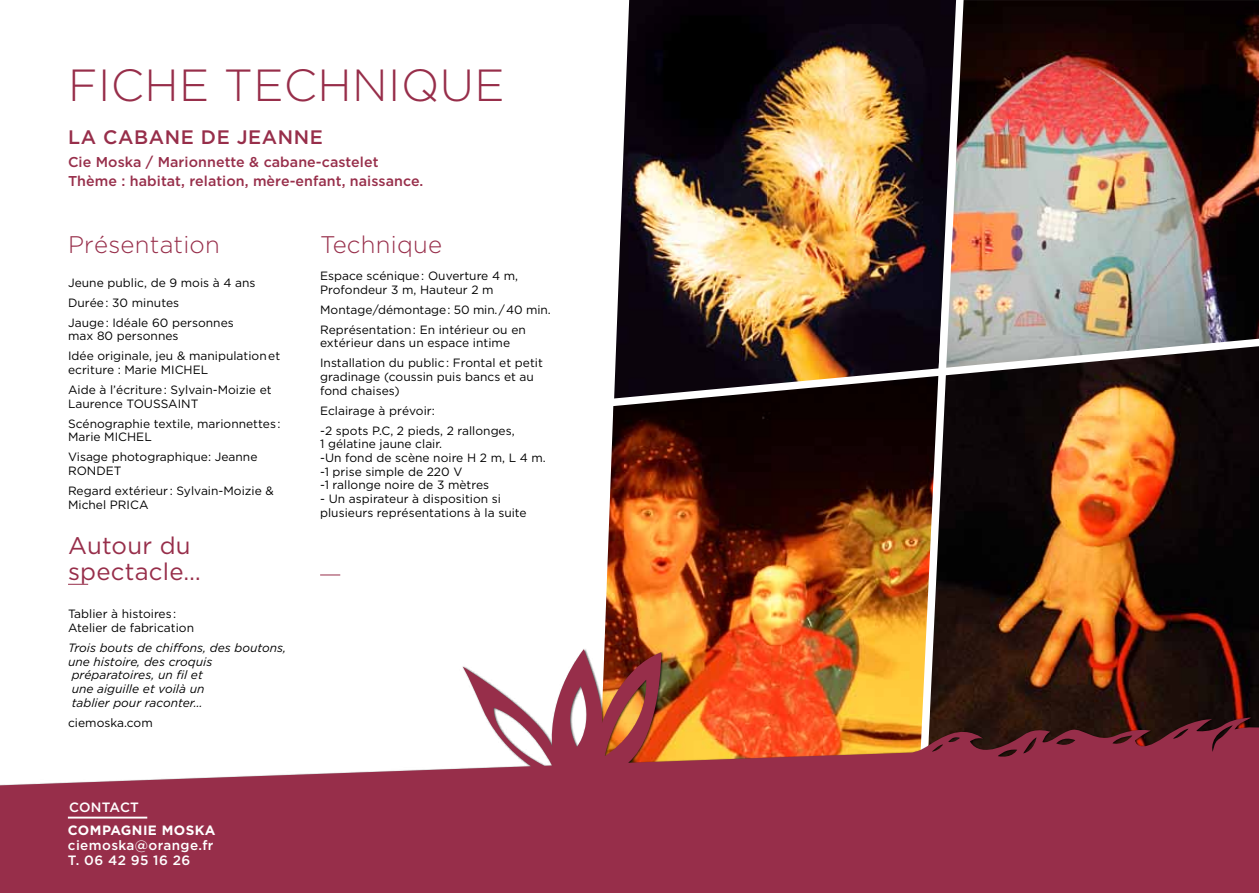
<style>
.page{position:relative;width:1259px;height:893px;background:#fff}
.page>*{position:absolute;margin:0;border:0;box-sizing:border-box;transform-origin:0 0}
.t1{font:300 45px "Gotham HTF";letter-spacing:.01em;color:#972e4a}
.t2{font:300 24px "Gotham HTF";letter-spacing:.01em;color:#972e4a}
.t3{font:24px/25.5px "Gotham HTF";letter-spacing:.01em;color:#972e4a}
.t4{font:500 19.5px "Gotham HTF";color:#972e4a}
.t5{font:500 14.25px/18.8px "Gotham HTF";letter-spacing:.005em;color:#972e4a}
.t6{font:500 13.5px/15px "Gotham HTF";letter-spacing:.03em;color:#fff}
.t7{font:700 13.5px "Gotham HTF";letter-spacing:.03em;color:#fff}
.t8{font:500 13.5px "Gotham HTF";letter-spacing:.01em;color:#fff}
.t9{font:12px/20.1px "Gotham HTF";color:#000}
.t10{font:italic 12px "Gotham HTF";color:#000}
</style>
<div class="page">
<img style="left:617px;top:0;width:296px;height:306px">
<img style="left:975px;top:0;width:284px;height:306px">
<img style="left:975px;top:412px;width:284px;height:236px">
<img style="left:604px;top:412px;width:309px;height:236px">
<img style="left:613px;top:306px;width:646px;height:106px">
<svg style="left:913px;top:0;width:62px;height:648px"></svg>
<svg style="left:0;top:649px;width:1259px;height:244px;fill:#972e4a"></svg>
<svg style="left:68px;top:584px;width:20px;height:1px"></svg>
<svg style="left:320px;top:575px;width:20px;height:1px"></svg>
<hr style="left:68px;top:817px;width:79px;height:1px;background:#fff">
<h1 class="t1" style="left:68px;top:61px;width:438px">Fiche technique</h1>
<h3 class="t4" style="left:68px;top:126px;width:51px">La caban</h3>
<h3 class="t4" style="left:181px;top:126px;width:98px">e de jeann</h3>
<h3 class="t4" style="left:310px;top:126px;width:15px">e</h3>
<p class="t5" style="left:68px;top:153px;width:357px">Cie Moska / Marionnette &amp; cabane-castelet<br>Thème : habitat, relation, mère-enfant, naissance.</p>
<h2 class="t2" style="left:68px;top:231px;width:153px">Présentation</h2>
<p class="t9" style="left:68px;top:272px;width:189px">Jeune public, de 9 mois à 4 ans<br>Durée: 30 minutes<br>Jauge: Idéale 60 personnes</p>
<p class="t9" style="left:68px;top:326px;width:214px">max 80 personnes<br>Idée originale, jeu &amp; manipulationet</p>
<p class="t9" style="left:68px;top:359px;width:205px">ecriture : Marie MICHEL<br>Aide à l’écriture: Sylvain-Moizie et</p>
<p class="t9" style="left:68px;top:393px;width:214px">Laurence TOUSSAINT<br>Scénographie textile, marionnettes :</p>
<p class="t9" style="left:68px;top:427px;width:191px">Marie MICHEL<br>Visage photographique: Jeanne</p>
<p class="t9" style="left:68px;top:460px;width:207px">RONDET<br>Regard extérieur : Sylvain-Moizie &amp;</p>
<p class="t9" style="left:68px;top:494px;width:82px">Michel PRICA</p>
<h2 class="t3" style="left:68px;top:533px;width:134px">Autour du spectacle…</h2>
<p class="t9" style="left:68px;top:607px;width:127px;line-height:13.6px">Tablier à histoires :<br>Atelier de fabrication</p>
<p class="t10" style="left:68px;top:641px;width:220px">Trois bouts de chiffons, des boutons,</p>
<p class="t10" style="left:68px;top:655px;width:146px">une histoire, des croquis</p>
<p class="t10" style="left:72px;top:668px;width:133px">préparatoires, un fil et</p>
<p class="t10" style="left:72px;top:682px;width:134px">une aiguille et voilà un</p>
<p class="t10" style="left:72px;top:696px;width:132px">tablier pour raconter…</p>
<p class="t9" style="left:68px;top:712px;width:86px">ciemoska.com</p>
<p class="t8" style="left:69px;top:799px;width:71px">CONTACT</p>
<p class="t7" style="left:68px;top:823px;width:149px">COMPAGNIE MOSKA</p>
<p class="t6" style="left:68px;top:838px;width:147px">ciemoska@orange.fr<br>T. 06 42 95 16 26</p>
<h2 class="t2" style="left:320px;top:231px;width:123px">Technique</h2>
<p class="t9" style="left:320px;top:269px;width:199px;line-height:13.6px">Espace scénique: Ouverture 4 m,<br>Profondeur 3 m, Hauteur 2 m</p>
<p class="t9" style="left:320px;top:299px;width:232px">Montage/démontage: 50 min./40 min.<br>Représentation: En intérieur ou en</p>
<p class="t9" style="left:320px;top:333px;width:224px">extérieur dans un espace intime<br>Installation du public: Frontal et petit</p>
<p class="t9" style="left:320px;top:370px;width:215px;line-height:13.6px">gradinage (coussin puis bancs et au fond chaises)</p>
<p class="t9" style="left:320px;top:400px;width:196px">Eclairage à prévoir:<br>-2 spots P.C, 2 pieds, 2 rallonges,</p>
<p class="t9" style="left:320px;top:437px;width:227px;line-height:13.6px">1 gélatine jaune clair.<br>-Un fond de scène noire H 2 m, L 4 m. -1 prise simple de 220 V<br>-1 rallonge noire de 3 mètres</p>
<p class="t9" style="left:320px;top:492px;width:208px;line-height:13.6px">- Un aspirateur à disposition si plusieurs représentations à la suite</p>
</div>
